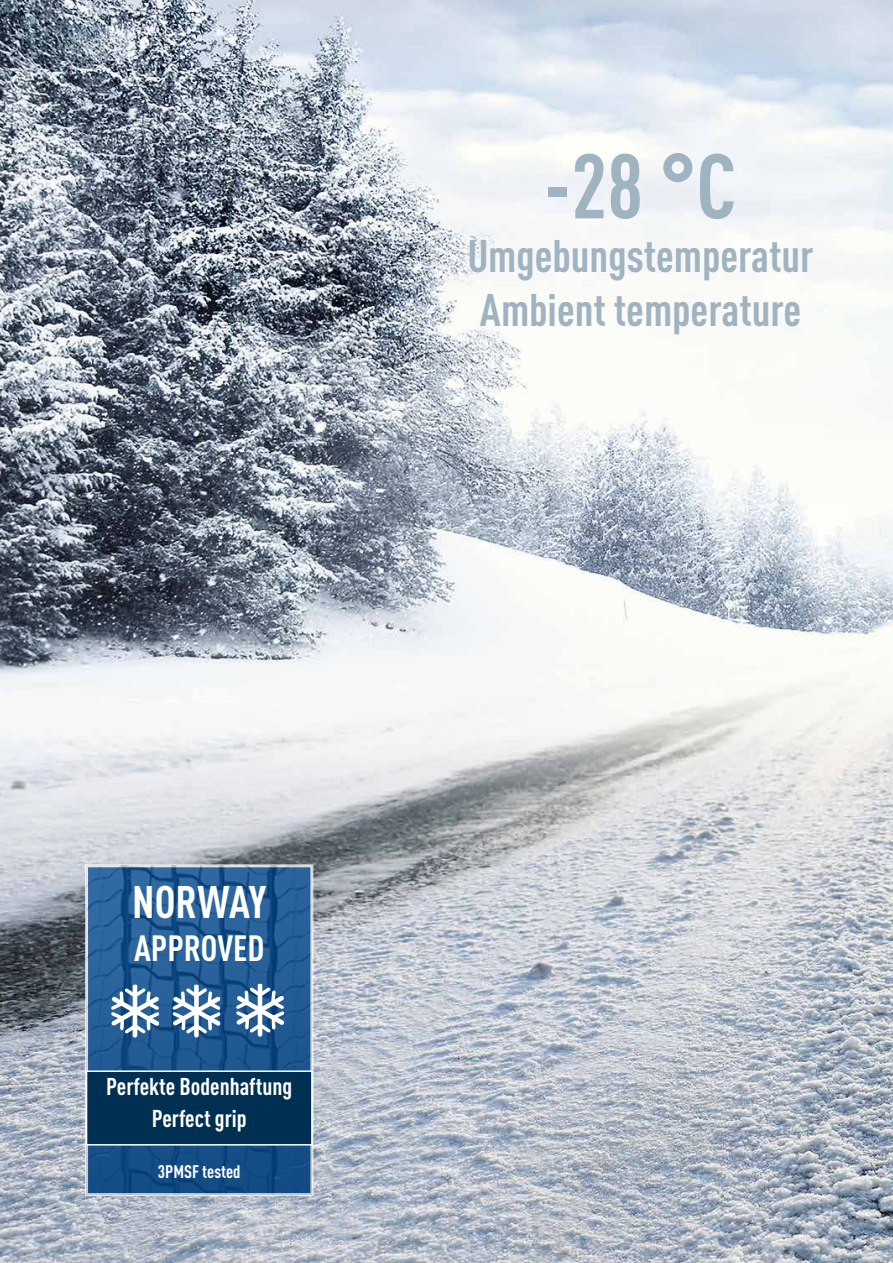
<style>
.page{position:relative;width:893px;height:1263px;background:#fff}
.page>*{position:absolute;margin:0;border:0;box-sizing:border-box;transform-origin:0 0}
.t1{font:700 condensed 90px "DIN Pro";color:#a0b3c1}
.t2{font:700 condensed 45px/54px "DIN Pro";color:#a0b3c1}
.t3{font:700 condensed 45px "DIN Pro";color:#fff}
.t4{font:700 condensed 36px "DIN Pro";color:#fff}
.t5{font:700 condensed 24px/32px "DIN Pro";color:#fff;text-align:center}
.t6{font:700 condensed 18px "DIN Pro";color:#fff}
</style>
<div class="page">
<img style="left:0;top:0;width:893px;height:1263px">
<svg style="left:85px;top:864px;width:228px;height:332px;fill:#275f98"></svg>
<svg style="left:171px;top:985px;width:49px;height:54px"></svg>
<svg style="left:235px;top:984px;width:49px;height:54px"></svg>
<div style="left:86px;top:1070px;width:227px;height:75px;background:#003051;border:2px solid #fff"></div>
<svg style="left:109px;top:985px;width:50px;height:54px"></svg>
<h1 class="t1" style="left:545px;top:118px;width:193px">-28 °C</h1>
<p class="t2" style="left:467px;top:225px;width:348px">Umgebungstemperatur<br>Ambient temperature</p>
<p class="t3" style="left:132px;top:868px;width:135px">NORWAY</p>
<p class="t4" style="left:134px;top:921px;width:132px">APPROVED</p>
<p class="t5" style="left:106px;top:1068px;width:187px">Perfekte Bodenhaftung<br>Perfect grip</p>
<p class="t6" style="left:158px;top:1158px;width:84px">3PMSF tested</p>
</div>
